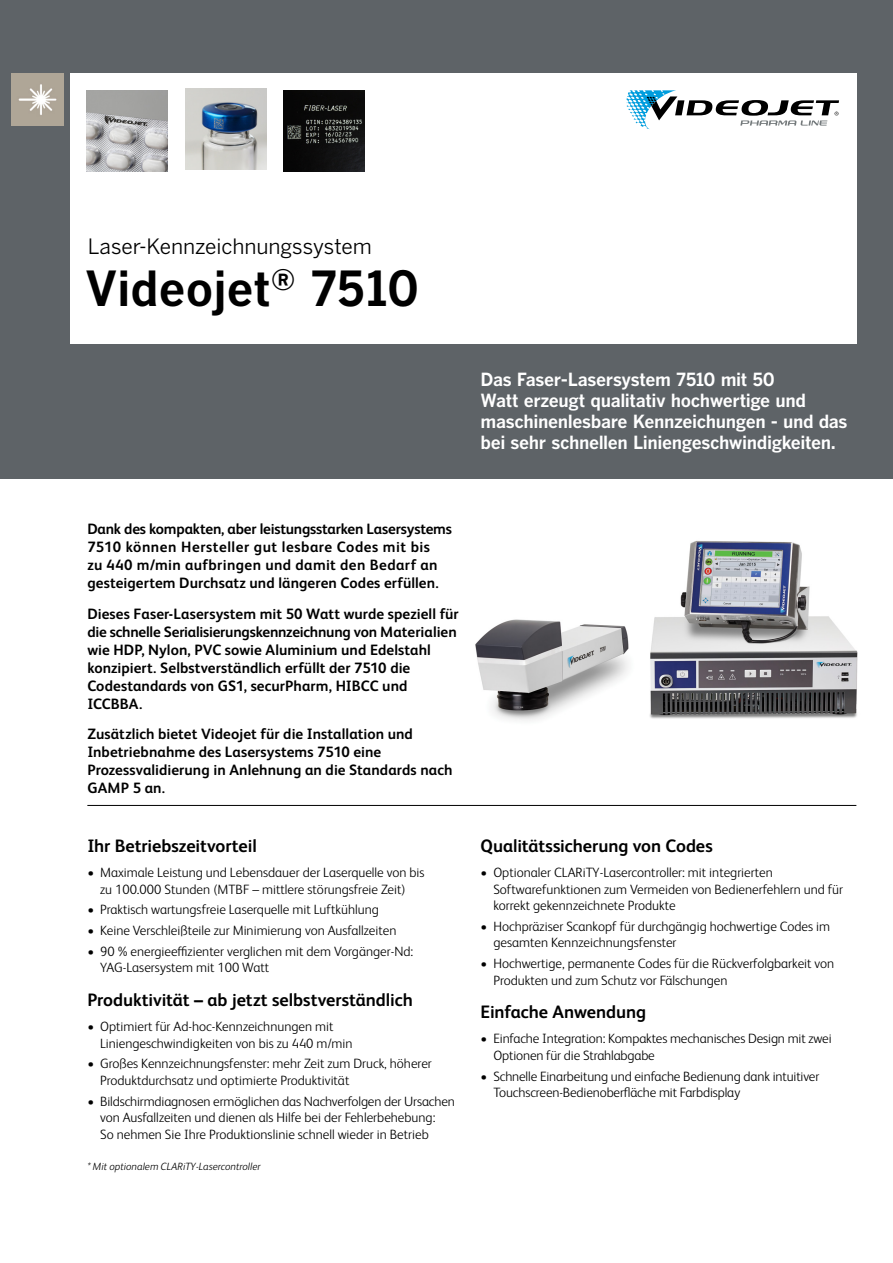
<style>
.page{position:relative;width:893px;height:1263px;background:#fff}
.page>*{position:absolute;margin:0;border:0;box-sizing:border-box;transform-origin:0 0}
.Paragraph_Style_1{font:700 48px "Benton Gothic";color:#000}
.Datasheet_product_ti{font:21px "Benton Gothic";letter-spacing:-.01em;color:#000}
.Datasheet_callout_fr{font:700 18px/21px "Benton Gothic";letter-spacing:-.02em;color:#fff}
.Datasheet_sub_front{font:700 18px "FS Albert Pro";letter-spacing:-.005em;color:#000}
.Datasheet_body_front{font:700 18px "FS Albert Pro";letter-spacing:-.005em;color:#000}
.Datasheet_Intro_fron{font:700 15px/18px "FS Albert Pro";letter-spacing:.005em;color:#000}
.Datasheet_body_front-2{font:300 13.5px/16.5px "FS Albert Pro";color:#000}
.Datasheet_body_front-3{font:italic 300 10.5px "FS Albert Pro";color:#000}
</style>
<div class="page">
<div style="left:0;top:0;width:893px;height:478px;background:#5e6367"></div>
<img style="left:11px;top:73px;width:53px;height:53px">
<div style="left:70px;top:73px;width:787px;height:270px;background:#fff"></div>
<hr style="left:87px;top:805px;width:769px;height:1px;background:#000">
<img style="left:475px;top:541px;width:383px;height:180px">
<svg style="left:626px;top:90px;width:213px;height:39px"></svg>
<img style="left:283px;top:90px;width:81px;height:81px">
<img style="left:185px;top:89px;width:81px;height:81px">
<img style="left:86px;top:90px;width:81px;height:81px">
<p class="Datasheet_product_ti" style="left:88px;top:234px;width:286px">Laser-Kennzeichnungssystem</p>
<p class="Paragraph_Style_1" style="left:85px;top:261px;width:336px">Videojet<sup>®</sup> 7510</p>
<p class="Datasheet_callout_fr" style="left:480px;top:369px;width:369px">Das Faser-Lasersystem 7510 mit 50<br>Watt erzeugt qualitativ hochwertige und maschinenlesbare Kennzeichungen - und das bei sehr schnellen Liniengeschwindigkeiten.</p>
<p class="Datasheet_Intro_fron" style="left:87px;top:519px;width:366px">Dank des kompakten, aber leistungsstarken Lasersystems 7510 können Hersteller gut lesbare Codes mit bis<br>zu 440 m/min aufbringen und damit den Bedarf an gesteigertem Durchsatz und längeren Codes erfüllen.</p>
<p class="Datasheet_Intro_fron" style="left:87px;top:604px;width:373px">Dieses Faser-Lasersystem mit 50 Watt wurde speziell für die schnelle Serialisierungskennzeichnung von Materialien wie HDP, Nylon, PVC sowie Aluminium und Edelstahl konzipiert. Selbstverständlich erfüllt der 7510 die Codestandards von GS1, securPharm, HIBCC und ICCBBA.</p>
<p class="Datasheet_Intro_fron" style="left:87px;top:724px;width:367px">Zusätzlich bietet Videojet für die Installation und Inbetriebnahme des Lasersystems 7510 eine Prozessvalidierung in Anlehnung an die Standards nach GAMP 5 an.</p>
<p class="Datasheet_sub_front" style="left:87px;top:833px;width:171px">Ihr Betriebszeitvorteil</p>
<p class="Datasheet_body_front-2" style="left:87px;top:863px;width:339px;text-align:center">• Maximale Leistung und Lebensdauer der Laserquelle von bis zu 100.000 Stunden (MTBF – mittlere störungsfreie Zeit)</p>
<p class="Datasheet_body_front-2" style="left:87px;top:901px;width:293px">• Praktisch wartungsfreie Laserquelle mit Luftkühlung</p>
<p class="Datasheet_body_front-2" style="left:87px;top:921px;width:311px">• Keine Verschleißteile zur Minimierung von Ausfallzeiten</p>
<p class="Datasheet_body_front-2" style="left:100px;top:942px;width:315px;text-indent:-13px">• 90 % energieeffizienter verglichen mit dem Vorgänger-Nd:<br>YAG-Lasersystem mit 100 Watt</p>
<p class="Datasheet_sub_front" style="left:87px;top:987px;width:327px">Produktivität – ab jetzt selbstverständlich</p>
<p class="Datasheet_body_front-2" style="left:100px;top:1017px;width:254px;text-indent:-13px">• Optimiert für Ad-hoc-Kennzeichnungen mit<br>Liniengeschwindigkeiten von bis zu 440 m/min</p>
<p class="Datasheet_body_front-2" style="left:100px;top:1055px;width:333px;text-indent:-13px">• Großes Kennzeichnungsfenster: mehr Zeit zum Druck, höherer<br>Produktdurchsatz und optimierte Produktivität</p>
<p class="Datasheet_body_front-2" style="left:100px;top:1092px;width:356px;text-indent:-13px">• Bildschirmdiagnosen ermöglichen das Nachverfolgen der Ursachen von Ausfallzeiten und dienen als Hilfe bei der Fehlerbehebung:<br>So nehmen Sie Ihre Produktionslinie schnell wieder in Betrieb</p>
<p class="Datasheet_body_front-3" style="left:87px;top:1159px;width:175px">* Mit optionalem CLARiTY-Lasercontroller</p>
<p class="Datasheet_body_front" style="left:481px;top:833px;width:234px">Qualitätssicherung von Codes</p>
<p class="Datasheet_body_front-2" style="left:493px;top:863px;width:351px;text-indent:-13px">• Optionaler CLARiTY-Lasercontroller: mit integrierten<br>Softwarefunktionen zum Vermeiden von Bedienerfehlern und für korrekt gekennzeichnete Produkte</p>
<p class="Datasheet_body_front-2" style="left:493px;top:917px;width:338px;text-indent:-13px">• Hochpräziser Scankopf für durchgängig hochwertige Codes im gesamten Kennzeichnungsfenster</p>
<p class="Datasheet_body_front-2" style="left:493px;top:954px;width:342px;text-indent:-13px">• Hochwertige, permanente Codes für die Rückverfolgbarkeit von<br>Produkten und zum Schutz vor Fälschungen</p>
<p class="Datasheet_sub_front" style="left:481px;top:999px;width:167px">Einfache Anwendung</p>
<p class="Datasheet_body_front-2" style="left:493px;top:1030px;width:340px;text-indent:-13px">• Einfache Integration: Kompaktes mechanisches Design mit zwei<br>Optionen für die Strahlabgabe</p>
<p class="Datasheet_body_front-2" style="left:493px;top:1067px;width:327px;text-indent:-13px">• Schnelle Einarbeitung und einfache Bedienung dank intuitiver<br>Touchscreen-Bedienoberfläche mit Farbdisplay</p>
</div>
